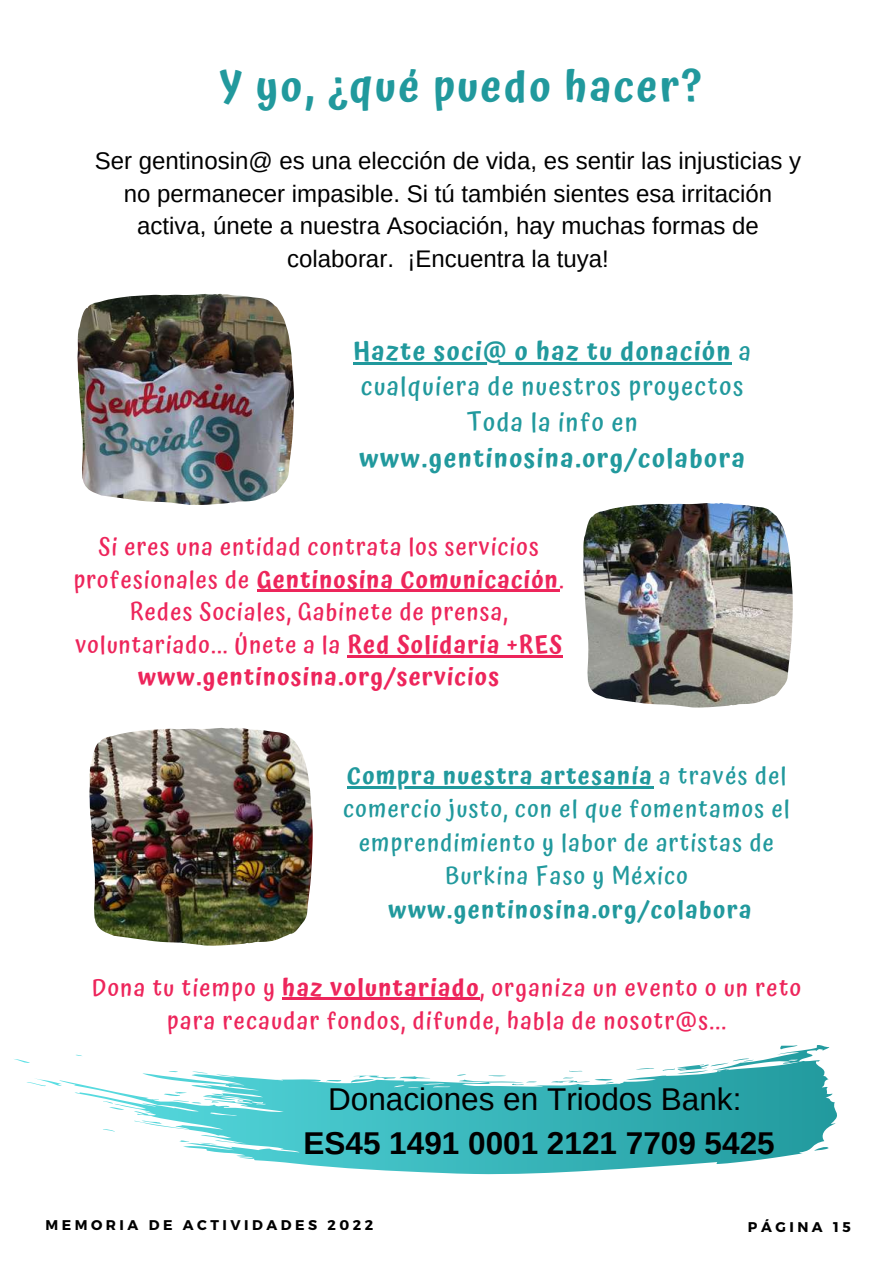
<style>
.page{position:relative;width:893px;height:1264px;background:#fff}
.page>*{position:absolute;margin:0;border:0;box-sizing:border-box;transform-origin:0 0}
.t1{font:600 42px "Atma";letter-spacing:.06em;color:#21999d}
.t2{font:31.5px "Arimo";color:#000}
.t3{font:700 31.5px "Arimo";color:#000}
.t4{font:500 25.5px/35.7px "Atma";letter-spacing:.06em;color:#21999d;text-align:center}
.t5{font:600 25.5px "Atma";letter-spacing:.06em;color:#21999d}
.t6{font:500 24px/32.7px "Atma";letter-spacing:.05em;color:#ed255b;text-align:center}
.t7{font:24px/32.7px "Arimo";color:#000;text-align:center}
.t8{font:500 24px/33.5px "Atma";letter-spacing:.06em;color:#21999d;text-align:center}
.t9{font:600 24px "Atma";letter-spacing:.06em;color:#21999d}
.t10{font:700 14.1px "Montserrat";letter-spacing:.25em;color:#000}
.s1{font-weight:600}
</style>
<div class="page">
<img style="left:77px;top:294px;width:217px;height:211px">
<hr style="left:353px;top:362px;width:379px;height:2px;background:#21999d">
<img style="left:583px;top:503px;width:209px;height:204px">
<hr style="left:257px;top:589px;width:302px;height:3px;background:#ed255b">
<hr style="left:347px;top:655px;width:216px;height:2px;background:#ed255b">
<img style="left:89px;top:727px;width:223px;height:218px">
<hr style="left:347px;top:786px;width:306px;height:2px;background:#21999d">
<hr style="left:282px;top:997px;width:198px;height:3px;background:#ed255b">
<svg style="left:14px;top:1045px;width:823px;height:129px"></svg>
<h1 class="t1" style="left:220px;top:62px;width:483px">Y yo, ¿qué puedo hacer?</h1>
<p class="t7" style="left:95px;top:144px;width:707px">Ser gentinosin@ es una elección de vida, es sentir las injusticias y no permanecer impasible. Si tú también sientes esa irritación activa, únete a nuestra Asociación, hay muchas formas de colaborar. ¡Encuentra la tuya!</p>
<p class="t4" style="left:353px;top:333px;width:399px"><span class="s1">Hazte soci@ o haz tu donación</span> a cualquiera de nuestros proyectos<br>Toda la info en</p>
<p class="t5" style="left:359px;top:443px;width:387px">www.gentinosina.org/colabora</p>
<p class="t6" style="left:74px;top:530px;width:491px">Si eres una entidad contrata los servicios profesionales de <span class="s1">Gentinosina Comunicación</span>.<br>Redes Sociales, Gabinete de prensa, voluntariado... Únete a la <span class="s1">Red Solidaria +RES www.gentinosina.org/servicios</span></p>
<p class="t8" style="left:343px;top:759px;width:448px"><span class="s1">Compra nuestra artesanía</span> a través del comercio justo, con el que fomentamos el emprendimiento y labor de artistas de Burkina Faso y México</p>
<p class="t9" style="left:388px;top:895px;width:364px">www.gentinosina.org/colabora</p>
<p class="t6" style="left:92px;top:970px;width:710px;line-height:33.5px">Dona tu tiempo y <span class="s1">haz voluntariado</span>, organiza un evento o un reto para recaudar fondos, difunde, habla de nosotr@s...</p>
<h2 class="t2" style="left:328px;top:1081px;width:414px">Donaciones en Triodos Bank:</h2>
<h2 class="t3" style="left:303px;top:1125px;width:472px">ES45 1491 0001 2121 7709 5425</h2>
<p class="t10" style="left:45px;top:1215px;width:329px">MEMORIA DE ACTIVIDADES 2022</p>
<p class="t10" style="left:748px;top:1217px;width:104px">PÁGINA 15</p>
</div>
